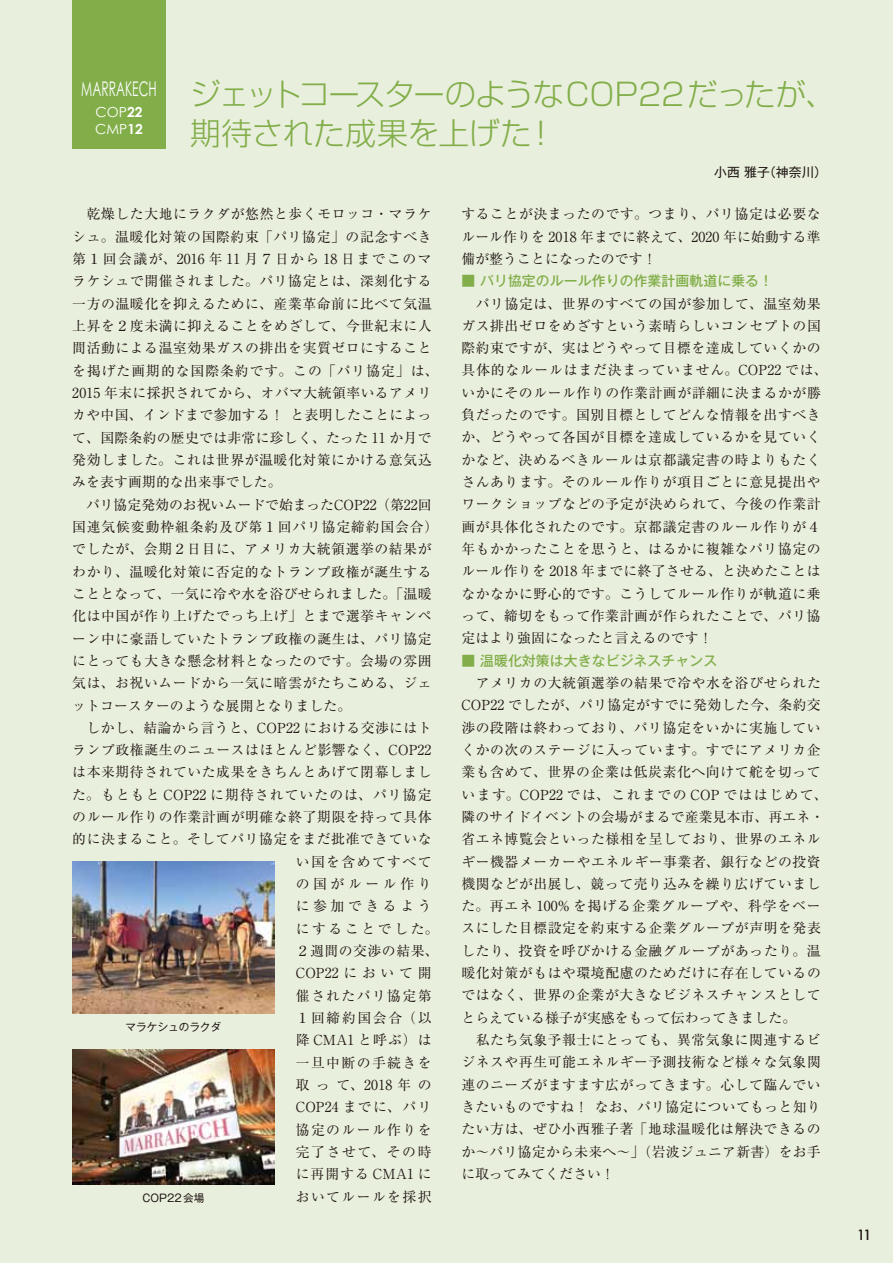
<style>
.page{position:relative;width:893px;height:1263px;background:#e9efdd}
.page>*{position:absolute;margin:0;border:0;box-sizing:border-box;transform-origin:0 0}
.t1{font:300 30.9px/39.3px "Shin Go Pro";letter-spacing:-.005em;color:#82ae4a}
.t2{font:20.25px "Century Gothic";color:#fff;scale:.6 1}
.t3{font:13.8px/22.4px "Ryumin Pro";letter-spacing:.045em;color:#221815}
.t4{font:13.8px "Ryumin Pro";letter-spacing:.02em;color:#221815}
.t5{font:13.8px "Ryumin Pro";letter-spacing:.01em;color:#221815}
.t6{font:13.8px "Ryumin Pro";letter-spacing:.105em;color:#221815}
.t7{font:500 13.8px "Gothic MB101 Pr 5";letter-spacing:.01em;color:#82ae4a}
.t8{font:13.8px "Ryumin Pro";letter-spacing:.075em;color:#221815}
.t9{font:13.8px "Ryumin Pro";color:#221815}
.t10{font:13.8px "Ryumin Pro";letter-spacing:.11em;color:#221815}
.t11{font:13.8px "Ryumin Pro";letter-spacing:.07em;color:#221815}
.t12{font:13.8px "Ryumin Pro";letter-spacing:.025em;color:#221815}
.t13{font:13.8px "Ryumin Pro";letter-spacing:.115em;color:#221815}
.t14{font:13.8px "Ryumin Pro";letter-spacing:.26em;color:#221815}
.t15{font:13.8px "Ryumin Pro";letter-spacing:.345em;color:#221815}
.t16{font:13.8px "Ryumin Pro";letter-spacing:.24em;color:#221815}
.t17{font:13.8px/17px "Century Gothic";color:#fff}
.t18{font:13.8px "Ryumin Pro";letter-spacing:.19em;color:#221815}
.t19{font:500 13.8px "Futura";color:#221815}
.t20{font:12.75px "Gothic MB101 Pro";letter-spacing:.015em;color:#221815}
.t21{font:10.65px "Gothic MB101 Pro";color:#221815}
.s1{font-weight:700}
.s2{font-family:"Ryumin Pro";font-weight:400}
</style>
<div class="page">
<div style="left:72px;top:0;width:94px;height:149px;background:#82ae4a"></div>
<img style="left:72px;top:1049px;width:202px;height:135px">
<img style="left:72px;top:862px;width:202px;height:151px">
<h2 class="t2" style="left:81px;top:76px;width:127px">MARRAKECH</h2>
<p class="t17" style="left:95px;top:103px;width:49px">COP<span class="s1">22<br></span>CMP<span class="s1">12</span></p>
<h1 class="t1" style="left:190px;top:71px;width:647px">ジェットコースターのようなCOP22だったが、期待された成果を上げた！</h1>
<p class="t20" style="left:714px;top:162px;width:114px">小西 雅子（神奈川）</p>
<p class="t3" style="left:72px;top:202px;width:361px">　乾燥した大地にラクダが悠然と歩くモロッコ・マラケ</p>
<p class="t3" style="left:72px;top:224px;width:361px">シュ。温暖化対策の国際約束「パリ協定」の記念すべき</p>
<p class="t10" style="left:72px;top:248px;width:361px">第１回会議が、2016 年 11 月７日から 18 日までこのマ</p>
<p class="t3" style="left:72px;top:269px;width:361px">ラケシュで開催されました。パリ協定とは、深刻化する</p>
<p class="t3" style="left:72px;top:291px;width:361px">一方の温暖化を抑えるために、産業革命前に比べて気温</p>
<p class="t3" style="left:72px;top:314px;width:361px">上昇を２度未満に抑えることをめざして、今世紀末に人</p>
<p class="t3" style="left:72px;top:336px;width:361px">間活動による温室効果ガスの排出を実質ゼロにすること</p>
<p class="t11" style="left:72px;top:360px;width:368px">を掲げた画期的な国際条約です。この「パリ協定」は、</p>
<p class="t3" style="left:72px;top:381px;width:361px">2015 年末に採択されてから、オバマ大統領率いるアメリ</p>
<p class="t12" style="left:72px;top:404px;width:361px">カや中国、インドまで参加する！ と表明したことによっ</p>
<p class="t4" style="left:72px;top:427px;width:361px">て、国際条約の歴史では非常に珍しく、たった 11 か月で</p>
<p class="t3" style="left:72px;top:448px;width:361px">発効しました。これは世界が温暖化対策にかける意気込</p>
<p class="t5" style="left:72px;top:471px;width:211px">みを表す画期的な出来事でした。</p>
<p class="t9" style="left:72px;top:494px;width:361px">　パリ協定発効のお祝いムードで始まったCOP22（第22回</p>
<p class="t3" style="left:72px;top:515px;width:368px">国連気候変動枠組条約及び第１回パリ協定締約国会合）</p>
<p class="t3" style="left:72px;top:537px;width:361px">でしたが、会期２日目に、アメリカ大統領選挙の結果が</p>
<p class="t3" style="left:72px;top:559px;width:361px">わかり、温暖化対策に否定的なトランプ政権が誕生する</p>
<p class="t4" style="left:72px;top:583px;width:361px">こととなって、一気に冷や水を浴びせられました。「温暖</p>
<p class="t3" style="left:72px;top:604px;width:361px">化は中国が作り上げたでっち上げ」とまで選挙キャンペ</p>
<p class="t3" style="left:72px;top:626px;width:361px">ーン中に豪語していたトランプ政権の誕生は、パリ協定</p>
<p class="t3" style="left:72px;top:649px;width:361px">にとっても大きな懸念材料となったのです。会場の雰囲</p>
<p class="t3" style="left:72px;top:671px;width:361px">気は、お祝いムードから一気に暗雲がたちこめる、ジェ</p>
<p class="t5" style="left:72px;top:694px;width:281px">ットコースターのような展開となりました。</p>
<p class="t3" style="left:72px;top:715px;width:361px">　しかし、結論から言うと、COP22 における交渉にはト</p>
<p class="t3" style="left:72px;top:738px;width:361px">ランプ政権誕生のニュースはほとんど影響なく、COP22</p>
<p class="t3" style="left:72px;top:760px;width:361px">は本来期待されていた成果をきちんとあげて閉幕しまし</p>
<p class="t8" style="left:72px;top:784px;width:361px">た。もともと COP22 に期待されていたのは、パリ協定</p>
<p class="t3" style="left:72px;top:805px;width:361px">のルール作りの作業計画が明確な終了期限を持って具体</p>
<p class="t3" style="left:72px;top:827px;width:361px">的に決まること。そしてパリ協定をまだ批准できていな</p>
<p class="t6" style="left:296px;top:851px;width:137px">い国を含めてすべて</p>
<p class="t14" style="left:296px;top:873px;width:137px">の国がルール作り</p>
<p class="t14" style="left:296px;top:895px;width:137px">に参加できるよう</p>
<p class="t18" style="left:296px;top:918px;width:144px">にすることでした。</p>
<p class="t3" style="left:296px;top:939px;width:144px">２週間の交渉の結果、</p>
<p class="t15" style="left:296px;top:962px;width:137px">COP22において開</p>
<p class="t6" style="left:296px;top:985px;width:137px">催されたパリ協定第</p>
<p class="t13" style="left:296px;top:1007px;width:137px">１回締約国会合（以</p>
<p class="t3" style="left:296px;top:1028px;width:137px">降 CMA1 と呼ぶ）は</p>
<p class="t6" style="left:296px;top:1052px;width:137px">一旦中断の手続きを</p>
<p class="t16" style="left:296px;top:1074px;width:137px">取って、2018 年の</p>
<p class="t5" style="left:296px;top:1096px;width:137px">COP24 までに、パリ</p>
<p class="t6" style="left:296px;top:1118px;width:137px">協定のルール作りを</p>
<p class="t13" style="left:296px;top:1141px;width:137px">完了させて、その時</p>
<p class="t8" style="left:296px;top:1163px;width:137px">に再開する CMA1 に</p>
<p class="t6" style="left:296px;top:1185px;width:137px">おいてルールを採択</p>
<p class="t21" style="left:126px;top:1018px;width:97px">マラケシュのラクダ</p>
<p class="t21" style="left:142px;top:1189px;width:63px">COP22会場</p>
<p class="t3" style="left:461px;top:202px;width:361px;text-align:justify">することが決まったのです。つまり、パリ協定は必要なルール作りを 2018 年までに終えて、2020 年に始動する準備が整うことになったのです！</p>
<p class="t7" style="left:461px;top:269px;width:313px">■ パリ協定のルール作りの作業計画軌道に乗る！</p>
<p class="t3" style="left:461px;top:291px;width:368px">　パリ協定は、世界のすべての国が参加して、温室効果ガス排出ゼロをめざすという素晴らしいコンセプトの国際約束ですが、実はどうやって目標を達成していくかの具体的なルールはまだ決まっていません。COP22 では、いかにそのルール作りの作業計画が詳細に決まるかが勝負だったのです。国別目標としてどんな情報を出すべきか、どうやって各国が目標を達成しているかを見ていくかなど、決めるべきルールは京都議定書の時よりもたくさんあります。そのルール作りが項目ごとに意見提出やワークショップなどの予定が決められて、今後の作業計画が具体化されたのです。京都議定書のルール作りが４年もかかったことを思うと、はるかに複雑なパリ協定のルール作りを 2018 年までに終了させる、と決めたことはなかなかに野心的です。こうしてルール作りが軌道に乗って、締切をもって作業計画が作られたことで、パリ協定はより強固になったと言えるのです！</p>
<p class="t7" style="left:461px;top:649px;width:257px"><span class="s2">■</span> 温暖化対策は大きなビジネスチャンス</p>
<p class="t3" style="left:461px;top:671px;width:368px">　アメリカの大統領選挙の結果で冷や水を浴びせられた<br>COP22 でしたが、パリ協定がすでに発効した今、条約交渉の段階は終わっており、パリ協定をいかに実施していくかの次のステージに入っています。すでにアメリカ企業も含めて、世界の企業は低炭素化へ向けて舵を切っています。COP22 では、これまでの COP でははじめて、隣のサイドイベントの会場がまるで産業見本市、再エネ・省エネ博覧会といった様相を呈しており、世界のエネルギー機器メーカーやエネルギー事業者、銀行などの投資機関などが出展し、競って売り込みを繰り広げていました。再エネ 100% を掲げる企業グループや、科学をベースにした目標設定を約束する企業グループが声明を発表したり、投資を呼びかける金融グループがあったり。温暖化対策がもはや環境配慮のためだけに存在しているのではなく、世界の企業が大きなビジネスチャンスとしてとらえている様子が実感をもって伝わってきました。<br>　私たち気象予報士にとっても、異常気象に関連するビジネスや再生可能エネルギー予測技術など様々な気象関連のニーズがますます広がってきます。心して臨んでいきたいものですね！ なお、パリ協定についてもっと知りたい方は、ぜひ小西雅子著「地球温暖化は解決できるのか～パリ協定から未来へ～」（岩波ジュニア新書）をお手に取ってみてください！</p>
<p class="t19" style="left:857px;top:1225px;width:17px">11</p>
</div>
